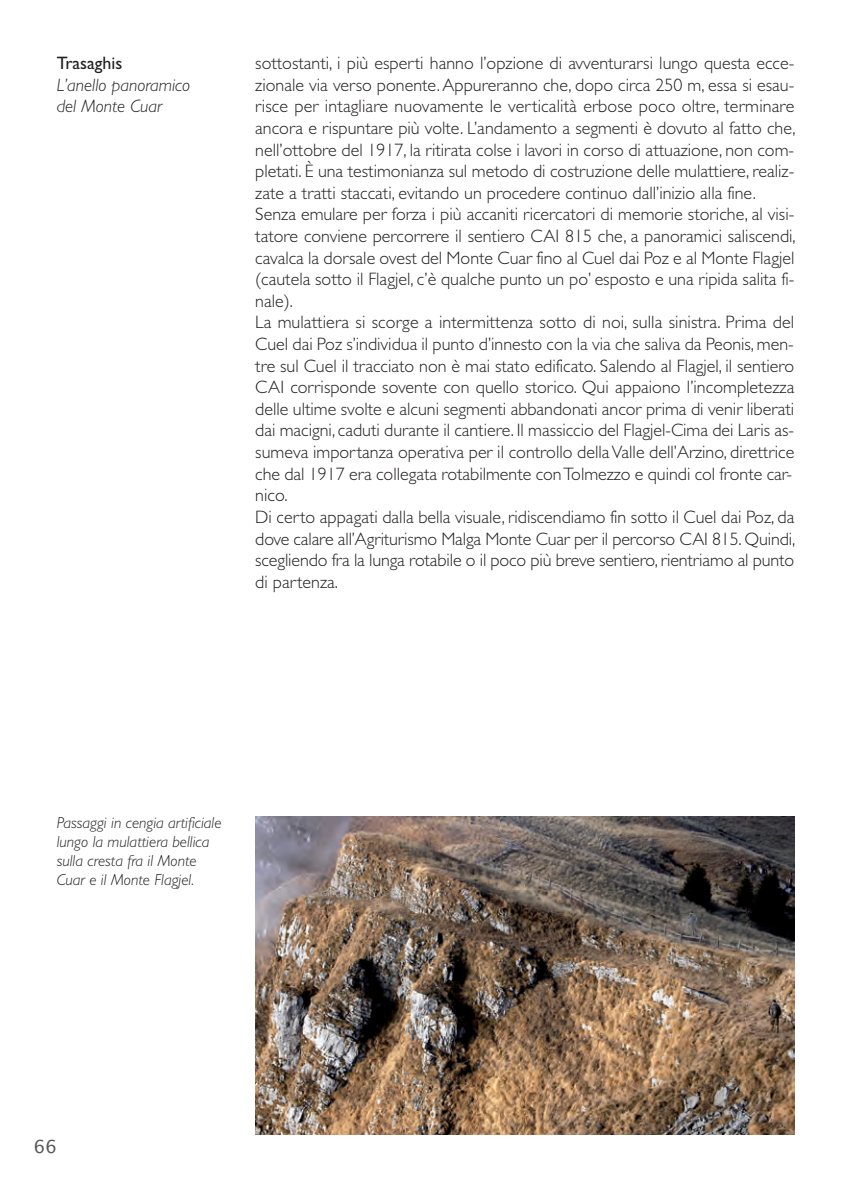
<style>
.page{position:relative;width:851px;height:1191px;background:#fff}
.page>*{position:absolute;margin:0;border:0;box-sizing:border-box;transform-origin:0 0}
.t1{font:300 18px/21.6px "Gill Sans";color:#231f20}
.t2{font:italic 300 18px/21.6px "Gill Sans";color:#231f20}
.t3{font:18px "Gill Sans";color:#231f20}
.t4{font:18px "Lucida Sans";color:#57585a}
.t5{font:italic 300 16px/19.2px "Gill Sans";color:#231f20}
</style>
<div class="page">
<img style="left:255px;top:816px;width:539px;height:318px">
<p class="t3" style="left:57px;top:52px;width:67px">Trasaghis</p>
<p class="t2" style="left:57px;top:74px;width:135px">L’anello panoramico del Monte Cuar</p>
<p class="t1" style="left:255px;top:52px;width:542px">sottostanti, i più esperti hanno l’opzione di avventurarsi lungo questa ecce&shy;zionale via verso ponente. Appureranno che, dopo circa 250 m, essa si esau&shy;risce per intagliare nuovamente le verticalità erbose poco oltre, terminare ancora e rispuntare più volte. L’andamento a segmenti è dovuto al fatto che, nell’ottobre del 1917, la ritirata colse i lavori in corso di attuazione, non com&shy;pletati. È una testimonianza sul metodo di costruzione delle mulattiere, realiz&shy;zate a tratti staccati, evitando un procedere continuo dall’inizio alla fine.<br>Senza emulare per forza i più accaniti ricercatori di memorie storiche, al visi&shy;tatore conviene percorrere il sentiero CAI 815 che, a panoramici saliscendi, cavalca la dorsale ovest del Monte Cuar fino al Cuel dai Poz e al Monte Flagjel (cautela sotto il Flagjel, c’è qualche punto un po’ esposto e una ripida salita fi&shy;nale).<br>La mulattiera si scorge a intermittenza sotto di noi, sulla sinistra. Prima del Cuel dai Poz s’individua il punto d’innesto con la via che saliva da Peonis, men&shy;tre sul Cuel il tracciato non è mai stato edificato. Salendo al Flagjel, il sentiero CAI corrisponde sovente con quello storico. Qui appaiono l’incompletezza delle ultime svolte e alcuni segmenti abbandonati ancor prima di venir liberati dai macigni, caduti durante il cantiere. Il massiccio del Flagjel-Cima dei Laris as&shy;sumeva importanza operativa per il controllo della Valle dell’Arzino, direttrice che dal 1917 era collegata rotabilmente con Tolmezzo e quindi col fronte car&shy;nico.<br>Di certo appagati dalla bella visuale, ridiscendiamo fin sotto il Cuel dai Poz, da dove calare all’Agriturismo Malga Monte Cuar per il percorso CAI 815. Quindi, scegliendo fra la lunga rotabile o il poco più breve sentiero, rientriamo al punto di partenza.</p>
<p class="t5" style="left:57px;top:812px;width:166px">Passaggi in cengia artificiale lungo la mulattiera bellica sulla cresta fra il Monte<br>Cuar e il Monte Flagjel.</p>
<p class="t4" style="left:34px;top:1136px;width:24px">66</p>
</div>
